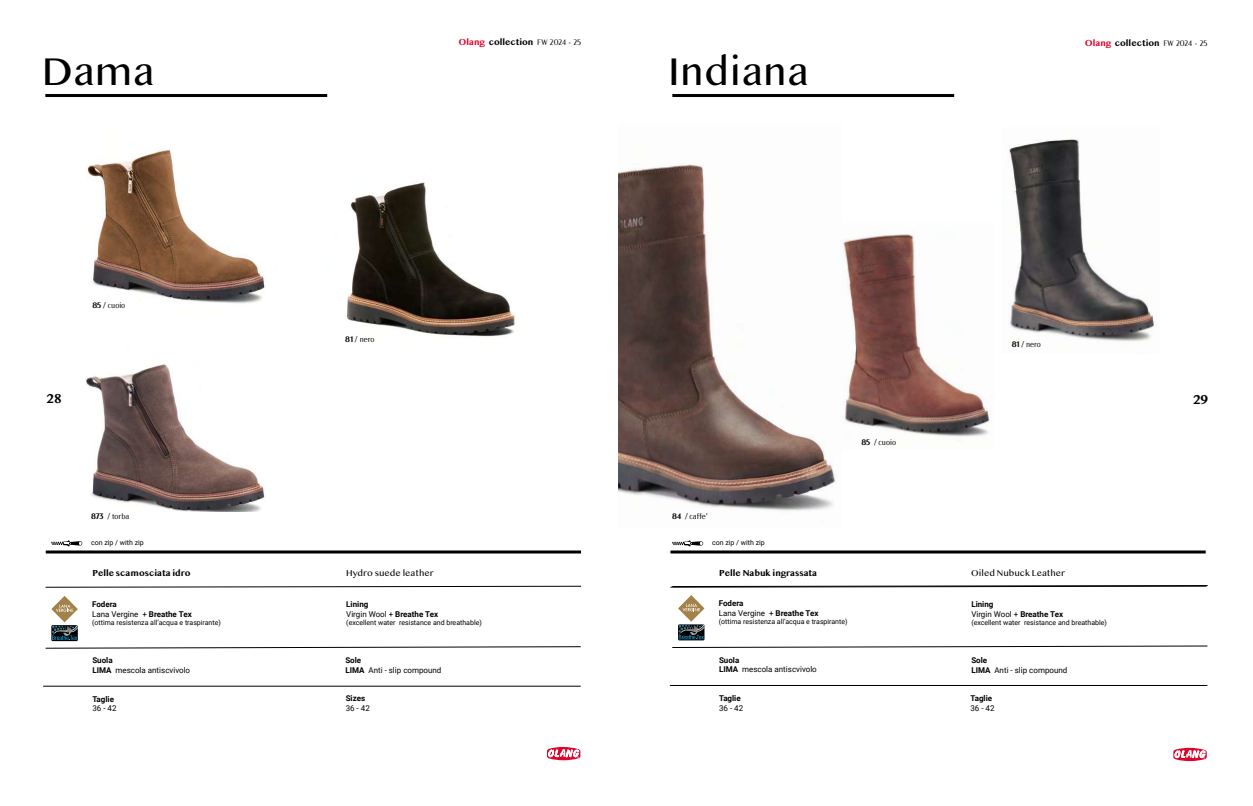
<style>
.page{position:relative;width:1253px;height:806px;background:#fff}
.page>*{position:absolute;margin:0;border:0;box-sizing:border-box;transform-origin:0 0}
.t1{font:36px "Bangla MN";color:#000}
.t2{font:700 12px "Bangla MN";color:#000}
.t3{font:700 8px/9.6px "Roboto";color:#000}
.t4{font:8px/9.6px "Roboto";color:#000}
.t5{font:700 8px "Bangla MN";color:#000}
.t6{font:300 8px "Acme Gothic";color:#000}
.t7{font:8px "Bangla MN";color:#000}
.t8{font:7px "Roboto";color:#000}
.s1{font-weight:600}
.s2{color:#dd052b}
.s3{font-family:"Acme Gothic";font-weight:300}
.s4{font-weight:400}
.s5{font-weight:700}
</style>
<div class="page">
<svg style="left:547px;top:747px;width:33px;height:12px"></svg>
<svg style="left:1173px;top:747px;width:34px;height:13px"></svg>
<hr style="left:45px;top:94px;width:282px;height:3px;background:#000">
<hr style="left:672px;top:94px;width:282px;height:3px;background:#000">
<svg style="left:45px;top:585px;width:536px;height:3px"></svg>
<hr style="left:43px;top:685px;width:538px;height:1px;background:#000">
<hr style="left:670px;top:684px;width:537px;height:1px;background:#000">
<hr style="left:670px;top:550px;width:536px;height:3px;background:#000">
<hr style="left:46px;top:550px;width:535px;height:3px;background:#000">
<svg style="left:670px;top:585px;width:538px;height:2px"></svg>
<img style="left:618px;top:164px;width:218px;height:347px">
<img style="left:843px;top:233px;width:146px;height:204px">
<img style="left:1009px;top:139px;width:145px;height:203px">
<svg style="left:45px;top:596px;width:536px;height:52px"></svg>
<svg style="left:672px;top:595px;width:536px;height:53px"></svg>
<img style="left:87px;top:149px;width:178px;height:155px">
<img style="left:347px;top:182px;width:168px;height:155px">
<img style="left:86px;top:364px;width:179px;height:147px">
<svg style="left:51px;top:540px;width:31px;height:6px"></svg>
<svg style="left:672px;top:540px;width:31px;height:6px"></svg>
<h1 class="t1" style="left:42px;top:47px;width:114px">Dama</h1>
<p class="t6" style="left:92px;top:301px;width:34px"><span class="s1">85 /</span> cuoio</p>
<p class="t5" style="left:459px;top:38px;width:124px"><span class="s2">Olang</span> collection <span class="s3">FW 2024 - 25</span></p>
<p class="t5" style="left:1085px;top:38px;width:124px"><span class="s2">Olang</span> collection <span class="s3">FW 2024 - 25</span></p>
<h1 class="t1" style="left:668px;top:47px;width:142px">Indiana</h1>
<p class="t6" style="left:345px;top:336px;width:31px"><span class="s1">81 /</span> nero</p>
<p class="t6" style="left:1012px;top:340px;width:31px"><span class="s1">81 /</span> nero</p>
<h2 class="t2" style="left:47px;top:392px;width:17px">28</h2>
<h2 class="t2" style="left:1193px;top:392px;width:17px">29</h2>
<p class="t6" style="left:91px;top:512px;width:40px"><span class="s1">873 /</span> torba</p>
<p class="t6" style="left:672px;top:512px;width:37px"><span class="s1">84 /</span> caffe’</p>
<p class="t8" style="left:91px;top:537px;width:54px">con zip / with zip</p>
<p class="t8" style="left:712px;top:537px;width:54px">con zip / with zip</p>
<p class="t6" style="left:861px;top:438px;width:36px"><span class="s1">85 /</span> cuoio</p>
<p class="t5" style="left:92px;top:568px;width:100px">Pelle scamosciata idro</p>
<p class="t7" style="left:346px;top:567px;width:89px">Hydro suede leather</p>
<p class="t3" style="left:92px;top:598px;width:101px">Fodera<br><span class="s4">Lana Vergine +</span> Breathe Tex</p>
<p class="t8" style="left:92px;top:617px;width:130px">(ottima resistenza all’acqua e traspirante)</p>
<p class="t3" style="left:346px;top:598px;width:93px">Lining<br><span class="s4">Virgin Wool +</span> Breathe Tex</p>
<p class="t8" style="left:346px;top:617px;width:137px">(excellent water resistance and breathable)</p>
<p class="t5" style="left:719px;top:568px;width:99px">Pelle Nabuk ingrassata</p>
<p class="t7" style="left:971px;top:567px;width:95px">Oiled Nubuck Leather</p>
<p class="t3" style="left:719px;top:598px;width:101px">Fodera<br><span class="s4">Lana Vergine +</span> Breathe Tex</p>
<p class="t8" style="left:719px;top:616px;width:130px">(ottima resistenza all’acqua e traspirante)</p>
<p class="t3" style="left:971px;top:598px;width:93px">Lining<br><span class="s4">Virgin Wool +</span> Breathe Tex</p>
<p class="t8" style="left:971px;top:617px;width:137px">(excellent water resistance and breathable)</p>
<p class="t4" style="left:92px;top:655px;width:99px"><span class="s5">Suola<br>LIMA</span> mescola antiscvivolo</p>
<p class="t4" style="left:719px;top:654px;width:99px"><span class="s5">Suola<br>LIMA</span> mescola antiscvivolo</p>
<p class="t4" style="left:345px;top:655px;width:98px"><span class="s5">Sole<br>LIMA</span> Anti - slip compound</p>
<p class="t4" style="left:971px;top:655px;width:98px"><span class="s5">Sole<br>LIMA</span> Anti - slip compound</p>
<p class="t3" style="left:92px;top:693px;width:23px">Taglie</p>
<p class="t4" style="left:92px;top:703px;width:26px">36 - 42</p>
<p class="t3" style="left:346px;top:692px;width:21px">Sizes</p>
<p class="t4" style="left:346px;top:702px;width:26px">36 - 42</p>
<p class="t3" style="left:719px;top:692px;width:23px">Taglie</p>
<p class="t4" style="left:719px;top:702px;width:26px">36 - 42</p>
<p class="t3" style="left:970px;top:692px;width:23px">Taglie</p>
<p class="t4" style="left:970px;top:702px;width:26px">36 - 42</p>
</div>
